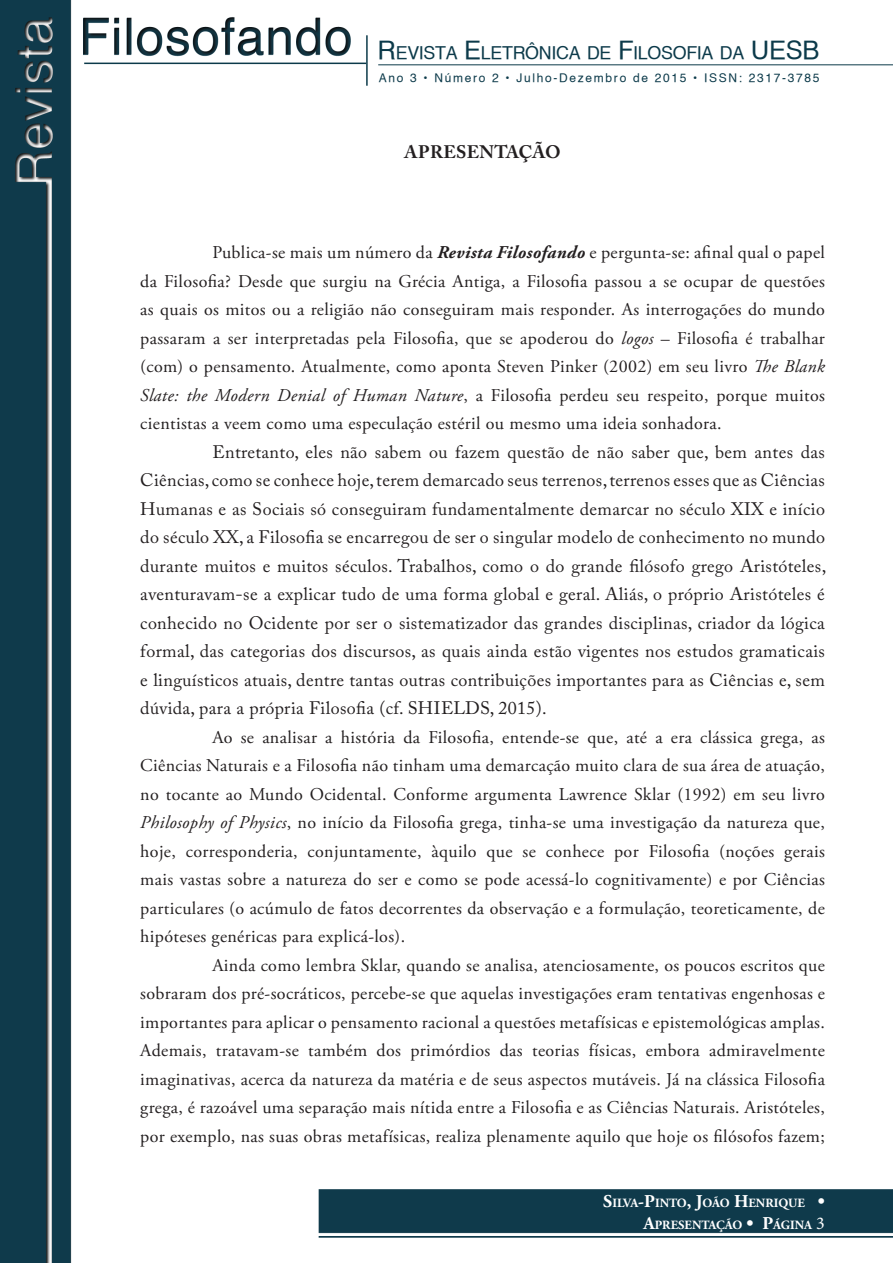
<style>
.page{position:relative;width:893px;height:1263px;background:#fff}
.page>*{position:absolute;margin:0;border:0;box-sizing:border-box;transform-origin:0 0}
.Texto_Interno{font:18px/28.5px "Adobe Garamond Pro";letter-spacing:.02em;color:#231f20;text-align:justify}
.Texto_Interno-2{font:18px/28.5px "Adobe Caslon Pro";letter-spacing:.02em;color:#231f20;text-align:justify}
.Titulo_do_Artigo{font:700 18px "Adobe Caslon Pro";letter-spacing:.01em;color:#231f20}
.t1{font:17.85px "Helvetica";letter-spacing:-.015em;color:#0c3a4a}
.t2{font:700 12.6px "Adobe Garamond Pro";color:#fff}
.t3{font:12px "Helvetica";letter-spacing:.14em;color:#0c3a4a}
.s1{font-size:25.5px}
.s2{font-weight:700;font-style:italic}
.s3{font-style:italic}
.s4{font-size:18px}
.s5{font-family:"Minion Pro";font-weight:400;font-size:18px}
</style>
<div class="page">
<img style="left:0;top:0;width:893px;height:1263px">
<hr style="left:84px;top:63px;width:282px;height:1px;background:#0c3a4a">
<hr style="left:366px;top:35px;width:2px;height:51px;background:#0c3a4a">
<hr style="left:378px;top:65px;width:515px;height:1px;background:#0c3a4a">
<p class="t1" style="left:378px;top:42px;width:443px"><span class="s1">R</span>EVISTA <span class="s1">E</span>LETRÔNICA DE <span class="s1">F</span>ILOSOFIA DA <span class="s1">UESB</span></p>
<p class="t3" style="left:379px;top:70px;width:442px">Ano 3 • Número 2 • Julho-Dezembro de 2015 • ISSN: 2317-3785</p>
<p class="Titulo_do_Artigo" style="left:405px;top:141px;width:158px">APRESENTAÇÃO</p>
<p class="Texto_Interno" style="left:140px;top:239px;width:686px;text-indent:72px">Publica-se mais um número da <span class="s2">Revista Filosofando</span> e pergunta-se: afinal qual o papel da Filosofia? Desde que surgiu na Grécia Antiga, a Filosofia passou a se ocupar de questões as quais os mitos ou a religião não conseguiram mais responder. As interrogações do mundo passaram a ser interpretadas pela Filosofia, que se apoderou do <span class="s3">logos</span> – Filosofia é trabalhar (com) o pensamento. Atualmente, como aponta Steven Pinker (2002) em seu livro <span class="s3">The Blank Slate: the Modern Denial of Human Nature</span>, a Filosofia perdeu seu respeito, porque muitos cientistas a veem como uma especulação estéril ou mesmo uma ideia sonhadora.</p>
<p class="Texto_Interno-2" style="left:140px;top:437px;width:687px;text-indent:72px">Entretanto, eles não sabem ou fazem questão de não saber que, bem antes das Ciências, como se conhece hoje, terem demarcado seus terrenos, terrenos esses que as Ciências Humanas e as Sociais só conseguiram fundamentalmente demarcar no século XIX e início do século XX, a Filosofia se encarregou de ser o singular modelo de conhecimento no mundo durante muitos e muitos séculos. Trabalhos, como o do grande filósofo grego Aristóteles, aventuravam-se a explicar tudo de uma forma global e geral. Aliás, o próprio Aristóteles é conhecido no Ocidente por ser o sistematizador das grandes disciplinas, criador da lógica formal, das categorias dos discursos, as quais ainda estão vigentes nos estudos gramaticais e linguísticos atuais, dentre tantas outras contribuições importantes para as Ciências e, sem dúvida, para a própria Filosofia (cf. SHIELDS, 2015).</p>
<p class="Texto_Interno" style="left:140px;top:723px;width:686px;text-indent:72px">Ao se analisar a história da Filosofia, entende-se que, até a era clássica grega, as Ciências Naturais e a Filosofia não tinham uma demarcação muito clara de sua área de atuação, no tocante ao Mundo Ocidental. Conforme argumenta Lawrence Sklar (1992) em seu livro <span class="s3">Philosophy of Physics</span>, no início da Filosofia grega, tinha-se uma investigação da natureza que, hoje, corresponderia, conjuntamente, àquilo que se conhece por Filosofia (noções gerais mais vastas sobre a natureza do ser e como se pode acessá-lo cognitivamente) e por Ciências particulares (o acúmulo de fatos decorrentes da observação e a formulação, teoreticamente, de hipóteses genéricas para explicá-los).</p>
<p class="Texto_Interno" style="left:140px;top:951px;width:686px;text-indent:72px">Ainda como lembra Sklar, quando se analisa, atenciosamente, os poucos escritos que sobraram dos pré-socráticos, percebe-se que aquelas investigações eram tentativas engenhosas e importantes para aplicar o pensamento racional a questões metafísicas e epistemológicas amplas.<br>Ademais, tratavam-se também dos primórdios das teorias físicas, embora admiravelmente imaginativas, acerca da natureza da matéria e de seus aspectos mutáveis. Já na clássica Filosofia grega, é razoável uma separação mais nítida entre a Filosofia e as Ciências Naturais. Aristóteles, por exemplo, nas suas obras metafísicas, realiza plenamente aquilo que hoje os filósofos fazem;</p>
<p class="t2" style="left:603px;top:1196px;width:223px"><span class="s4">S</span>ILVA<span class="s4">-P</span>INTO<span class="s4">, J</span>OÃO <span class="s4">H</span>ENRIQUE <span class="s4">•</span></p>
<p class="t2" style="left:643px;top:1217px;width:183px"><span class="s4">A</span>PRESENTAÇÃO <span class="s4">• P</span>ÁGINA <span class="s5">3</span></p>
</div>
